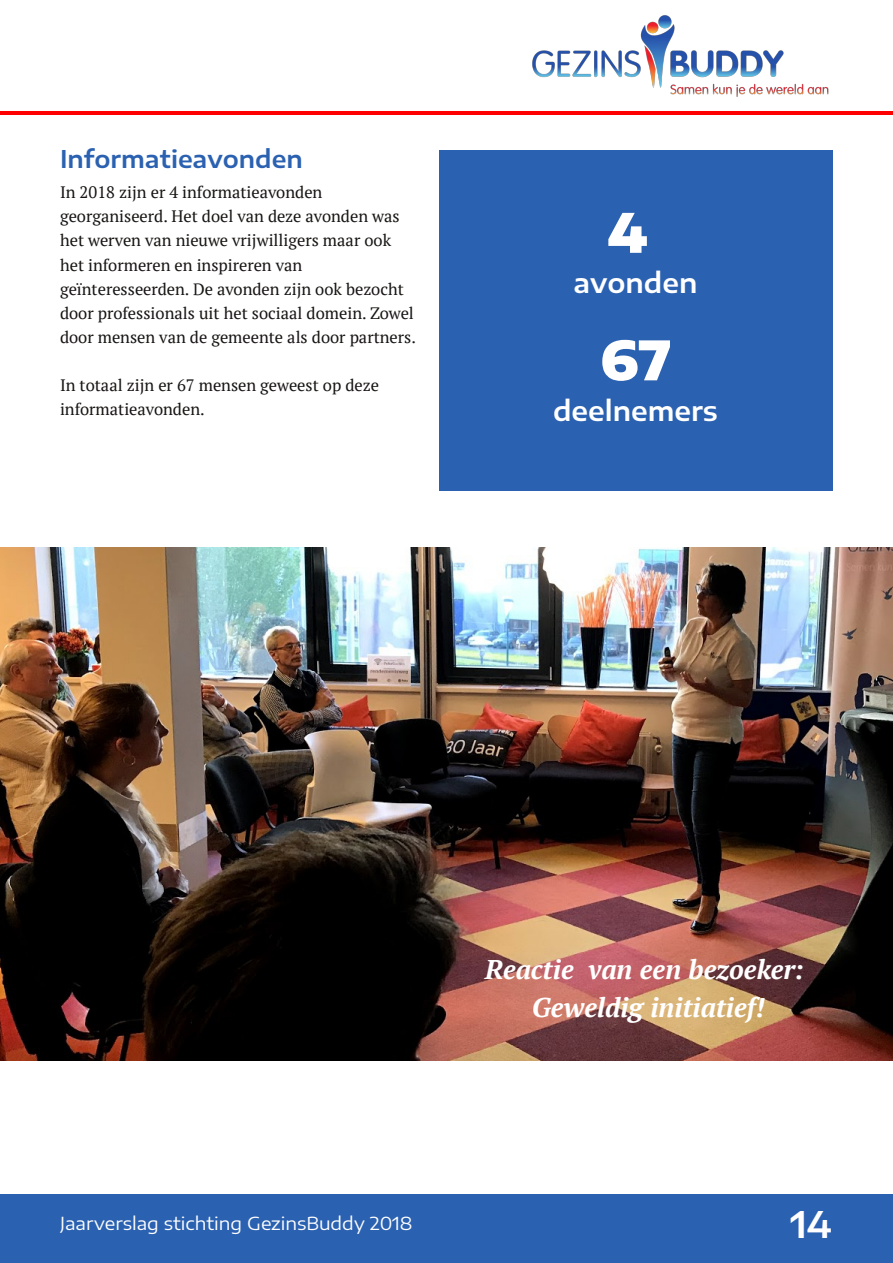
<style>
.page{position:relative;width:893px;height:1263px;background:#fff}
.page>*{position:absolute;margin:0;border:0;box-sizing:border-box;transform-origin:0 0}
.t1{font:900 54px "Encode Sans Expanded";color:#fff}
.t2{font:600 36px "Encode Sans Expanded";color:#fff}
.t3{font:italic 700 27px/37.5px "PT Serif";color:#fff;text-align:center}
.t4{font:600 27px "Encode Sans Expanded";color:#fff}
.t5{font:600 24px "Encode Sans Expanded";color:#2b61b1}
.t6{font:18px "Encode Sans Expanded";color:#fff}
.t7{font:16.5px/24px "PT Serif";color:#171513}
</style>
<div class="page">
<div style="left:0;top:1194px;width:893px;height:69px;background:#2b61b1"></div>
<hr style="left:0;top:111px;width:893px;height:4px;background:#f00">
<img style="left:532px;top:15px;width:297px;height:82px">
<img style="left:0;top:548px;width:893px;height:512px">
<div style="left:440px;top:150px;width:393px;height:340px;background:#2b61b1"></div>
<h3 class="t5" style="left:60px;top:144px;width:244px">Informatieavonden</h3>
<p class="t7" style="left:60px;top:180px;width:357px">In 2018 zijn er 4 informatieavonden georganiseerd. Het doel van deze avonden was het werven van nieuwe vrijwilligers maar ook het informeren en inspireren van geïnteresseerden. De avonden zijn ook bezocht door professionals uit het sociaal domein. Zowel door mensen van de gemeente als door partners.</p>
<p class="t7" style="left:60px;top:372px;width:320px">In totaal zijn er 67 mensen geweest op deze informatieavonden.</p>
<h1 class="t1" style="left:607px;top:197px;width:42px">4</h1>
<h3 class="t4" style="left:573px;top:265px;width:125px">avonden</h3>
<h1 class="t1" style="left:599px;top:325px;width:74px">67</h1>
<h3 class="t4" style="left:553px;top:393px;width:166px">deelnemers</h3>
<h3 class="t3" style="left:485px;top:950px;width:321px">Reactie van een bezoeker:<br>Geweldig initiatief!</h3>
<p class="t6" style="left:60px;top:1212px;width:354px">Jaarverslag stichting GezinsBuddy 2018</p>
<h2 class="t2" style="left:790px;top:1201px;width:43px">14</h2>
</div>
